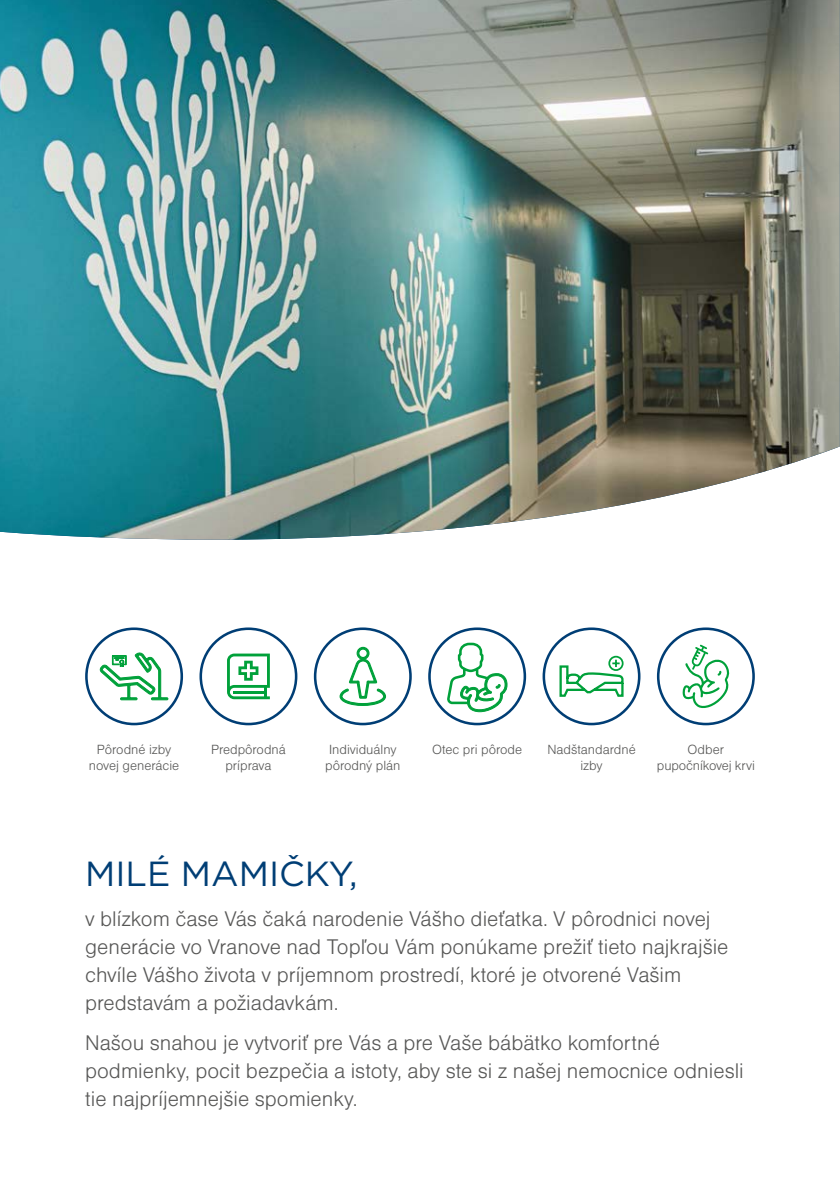
<style>
.page{position:relative;width:840px;height:1191px;background:#fff}
.page>*{position:absolute;margin:0;border:0;box-sizing:border-box;transform-origin:0 0}
.t1{font:34.8px "Gotham";color:#003e75}
.t2{font:22px/28px "Nimbus Sans DOT Ligh";color:#575756}
.t3{font:13.8px/16.6px "Nimbus Sans DOT Ligh";color:#575756;text-align:center}
</style>
<div class="page">
<img style="left:0;top:0;width:839px;height:540px">
<div style="left:314px;top:627px;width:97px;height:98px;border:3px solid #003e75;border-radius:50%"></div>
<svg style="left:339px;top:646px;width:47px;height:60px"></svg>
<div style="left:199px;top:627px;width:98px;height:98px;border:3px solid #003e75;border-radius:50%"></div>
<svg style="left:227px;top:653px;width:43px;height:46px"></svg>
<div style="left:85px;top:627px;width:98px;height:98px;border:3px solid #003e75;border-radius:50%"></div>
<svg style="left:99px;top:652px;width:69px;height:48px"></svg>
<div style="left:656px;top:627px;width:98px;height:98px;border:3px solid #003e75;border-radius:50%"></div>
<div style="left:542px;top:627px;width:98px;height:98px;border:3px solid #003e75;border-radius:50%"></div>
<svg style="left:559px;top:655px;width:65px;height:42px"></svg>
<div style="left:428px;top:627px;width:98px;height:98px;border:3px solid #003e75;border-radius:50%"></div>
<svg style="left:447px;top:642px;width:60px;height:70px"></svg>
<svg style="left:682px;top:644px;width:48px;height:64px"></svg>
<p class="t3" style="left:89px;top:741px;width:92px">Pôrodné izby novej generácie</p>
<p class="t3" style="left:656px;top:741px;width:99px">Odber pupočníkovej krvi</p>
<p class="t3" style="left:211px;top:741px;width:76px">Predpôrodná príprava</p>
<p class="t3" style="left:325px;top:741px;width:77px;text-align:left">Individuálny pôrodný plán</p>
<p class="t3" style="left:547px;top:741px;width:90px">Nadštandardné izby</p>
<p class="t3" style="left:432px;top:741px;width:91px">Otec pri pôrode</p>
<h1 class="t1" style="left:85px;top:851px;width:274px">MILÉ MAMIČKY,</h1>
<p class="t2" style="left:85px;top:905px;width:644px">v blízkom čase Vás čaká narodenie Vášho dieťatka. V pôrodnici novej generácie vo Vranove nad Topľou Vám ponúkame prežiť tieto najkrajšie chvíle Vášho života v príjemnom prostredí, ktoré je otvorené Vašim predstavám a požiadavkám.</p>
<p class="t2" style="left:85px;top:1029px;width:659px">Našou snahou je vytvoriť pre Vás a pre Vaše bábätko komfortné podmienky, pocit bezpečia a istoty, aby ste si z našej nemocnice odniesli tie najpríjemnejšie spomienky.</p>
</div>
